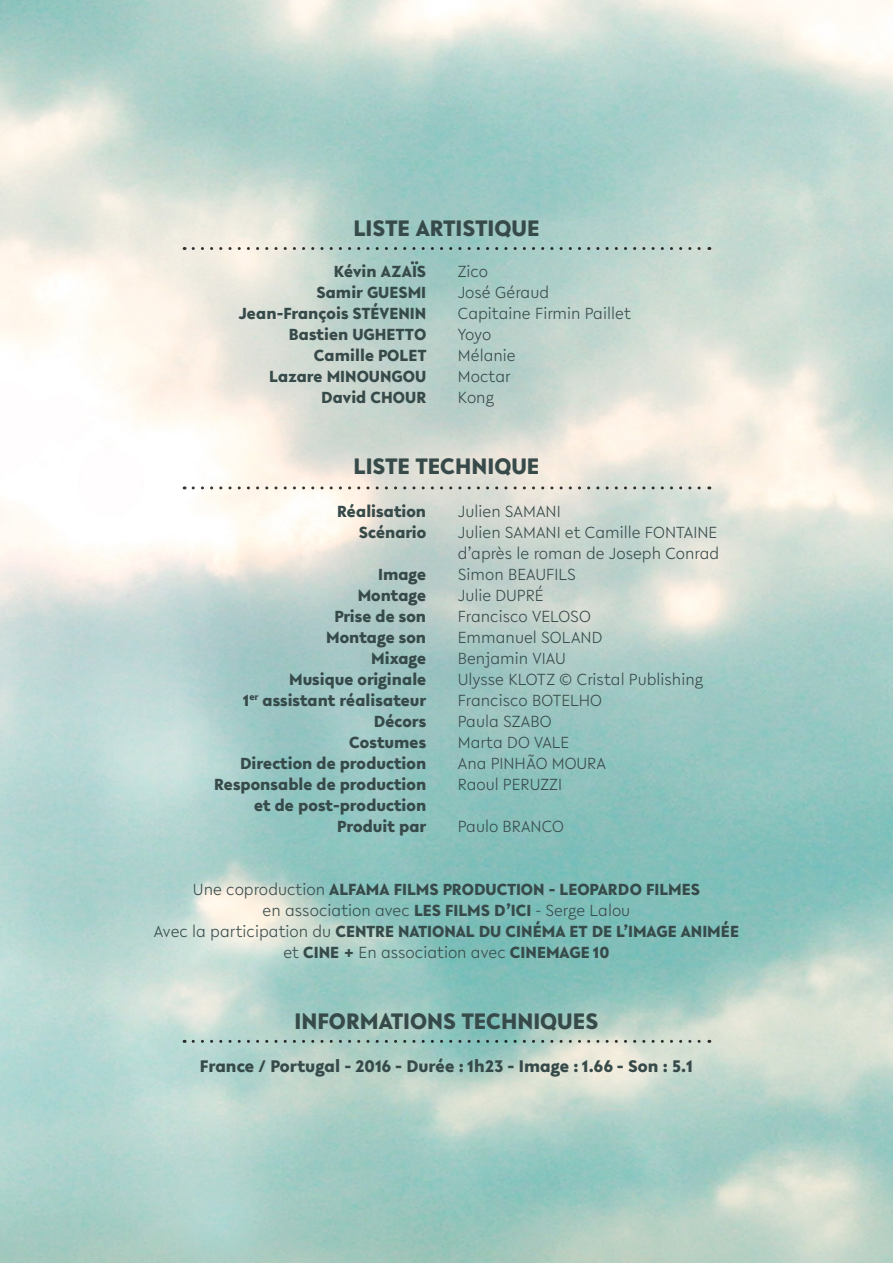
<style>
.page{position:relative;width:893px;height:1263px;background:#fff}
.page>*{position:absolute;margin:0;border:0;box-sizing:border-box;transform-origin:0 0}
.t1{font:700 24px "Lomo";color:#374a4a}
.t2{font:700 18px "Lomo";color:#374a4a}
.t3{font:700 17.25px/21px "Lomo";color:#374a4a;text-align:right}
.t4{font:300 17.25px/21px "Lomo";color:#374a4a}
.s1{font-weight:300}
</style>
<div class="page">
<img style="left:0;top:0;width:893px;height:1263px">
<svg style="left:193px;top:247px;width:517px;height:3px;background:#98aba6"></svg>
<svg style="left:193px;top:486px;width:517px;height:3px;background:#c0beb6"></svg>
<svg style="left:193px;top:1040px;width:517px;height:3px;background:#91a9a2"></svg>
<h1 class="t1" style="left:353px;top:213px;width:188px">LISTE ARTISTIQUE</h1>
<p class="t3" style="left:334px;top:261px;width:94px">Kévin AZAÏS</p>
<p class="t4" style="left:458px;top:261px;width:32px">Zico</p>
<p class="t3" style="left:316px;top:282px;width:111px">Samir GUESMI</p>
<p class="t4" style="left:458px;top:282px;width:93px">José Géraud</p>
<p class="t3" style="left:239px;top:303px;width:189px">Jean-François STÉVENIN</p>
<p class="t4" style="left:458px;top:303px;width:175px">Capitaine Firmin Paillet</p>
<p class="t3" style="left:289px;top:324px;width:139px">Bastien UGHETTO</p>
<p class="t4" style="left:458px;top:324px;width:35px">Yoyo</p>
<p class="t3" style="left:314px;top:345px;width:114px">Camille POLET</p>
<p class="t4" style="left:458px;top:345px;width:59px">Mélanie</p>
<p class="t3" style="left:269px;top:366px;width:159px">Lazare MINOUNGOU</p>
<p class="t4" style="left:458px;top:366px;width:54px">Moctar</p>
<p class="t3" style="left:321px;top:387px;width:106px">David CHOUR</p>
<p class="t4" style="left:458px;top:387px;width:38px">Kong</p>
<h1 class="t1" style="left:353px;top:452px;width:187px">LISTE TECHNIQUE</h1>
<p class="t3" style="left:337px;top:500px;width:90px">Réalisation</p>
<p class="t4" style="left:458px;top:500px;width:104px">Julien SAMANI</p>
<p class="t3" style="left:359px;top:521px;width:69px">Scénario</p>
<p class="t4" style="left:458px;top:521px;width:263px">Julien SAMANI et Camille FONTAINE d’après le roman de Joseph Conrad</p>
<p class="t3" style="left:378px;top:563px;width:50px">Image</p>
<p class="t4" style="left:458px;top:563px;width:120px">Simon BEAUFILS</p>
<p class="t3" style="left:358px;top:584px;width:70px">Montage</p>
<p class="t4" style="left:458px;top:584px;width:88px">Julie DUPRÉ</p>
<p class="t3" style="left:334px;top:605px;width:93px">Prise de son</p>
<p class="t4" style="left:458px;top:605px;width:135px">Francisco VELOSO</p>
<p class="t3" style="left:326px;top:626px;width:102px">Montage son</p>
<p class="t4" style="left:458px;top:626px;width:146px">Emmanuel SOLAND</p>
<p class="t3" style="left:371px;top:647px;width:57px">Mixage</p>
<p class="t4" style="left:458px;top:647px;width:110px">Benjamin VIAU</p>
<p class="t3" style="left:289px;top:668px;width:139px">Musique originale</p>
<p class="t4" style="left:458px;top:668px;width:247px">Ulysse KLOTZ © Cristal Publishing</p>
<p class="t3" style="left:243px;top:689px;width:185px">1<sup>er</sup> assistant réalisateur</p>
<p class="t4" style="left:458px;top:689px;width:146px">Francisco BOTELHO</p>
<p class="t3" style="left:374px;top:710px;width:54px">Décors</p>
<p class="t4" style="left:458px;top:710px;width:95px">Paula SZABO</p>
<p class="t3" style="left:349px;top:731px;width:79px">Costumes</p>
<p class="t4" style="left:458px;top:731px;width:113px">Marta DO VALE</p>
<p class="t3" style="left:240px;top:752px;width:188px">Direction de production</p>
<p class="t4" style="left:458px;top:752px;width:150px">Ana PINHÃO MOURA</p>
<p class="t3" style="left:214px;top:773px;width:214px">Responsable de production</p>
<p class="t4" style="left:458px;top:773px;width:106px">Raoul PERUZZI</p>
<p class="t3" style="left:254px;top:794px;width:174px">et de post-production<br>Produit par</p>
<p class="t4" style="left:458px;top:815px;width:108px">Paulo BRANCO</p>
<p class="t3" style="left:154px;top:878px;width:587px;text-align:center"><span class="s1">Une coproduction</span> ALFAMA FILMS PRODUCTION - LEOPARDO FILMES<br><span class="s1">en association avec</span> LES FILMS D’ICI <span class="s1">- Serge Lalou<br>Avec la participation du</span> CENTRE NATIONAL DU CINÉMA ET DE L’IMAGE ANIMÉE <span class="s1">et</span> CINE + <span class="s1">En association avec</span> CINEMAGE 10</p>
<h1 class="t1" style="left:295px;top:1006px;width:305px">INFORMATIONS TECHNIQUES</h1>
<p class="t2" style="left:200px;top:1055px;width:495px">France / Portugal - 2016 - Durée : 1h23 - Image : 1.66 - Son : 5.1</p>
</div>
